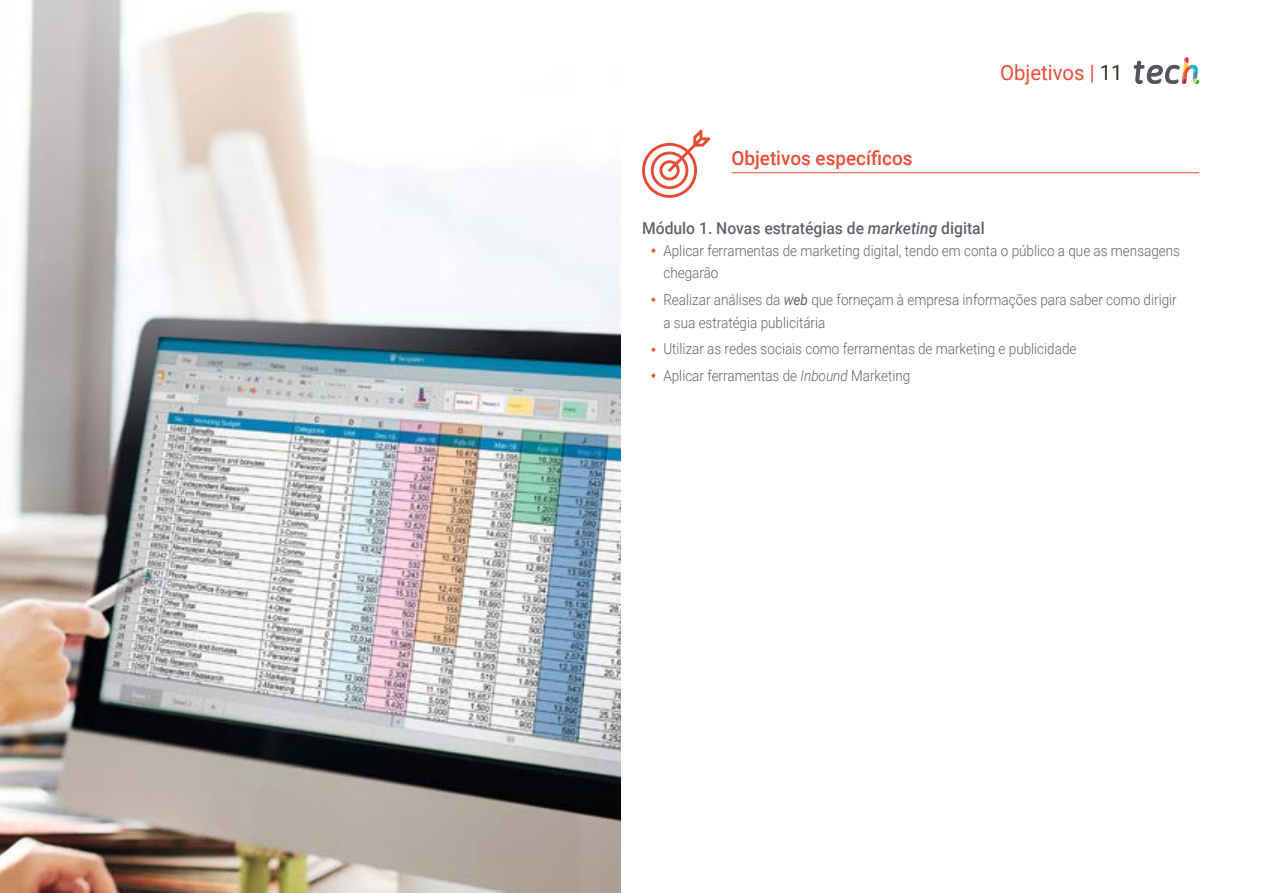
<style>
.page{position:relative;width:1263px;height:893px;background:#fff}
.page>*{position:absolute;margin:0;border:0;box-sizing:border-box;transform-origin:0 0}
.t1{font:21px "Roboto";color:#e94d35}
.t2{font:500 19.5px "Roboto";color:#e94d35}
.t3{font:500 16.5px "Roboto";color:#61646a;scale:.95 1}
.t4{font:300 15px/22.5px "Roboto";color:#61646a;scale:.9 1}
.s1{color:#312e20}
.s2{font-style:italic}
.s3{font-weight:400;font-style:italic}
</style>
<div class="page">
<svg style="left:1134px;top:57px;width:65px;height:27px"></svg>
<img style="left:0;top:0;width:621px;height:893px">
<hr style="left:731px;top:172px;width:468px;height:1px;background:#e94d35">
<svg style="left:642px;top:130px;width:68px;height:68px"></svg>
<h2 class="t2" style="left:731px;top:144px;width:183px">Objetivos específicos</h2>
<h1 class="t1" style="left:1000px;top:57px;width:124px">Objetivos | <span class="s1">11</span></h1>
<p class="t3" style="left:642px;top:216px;width:362px">Módulo 1. Novas estratégias de <span class="s2">marketing</span> digital</p>
<p class="t4" style="left:663px;top:239px;width:576px">Aplicar ferramentas de marketing digital, tendo em conta o público a que as mensagens chegarão</p>
<p class="t4" style="left:663px;top:288px;width:572px">Realizar análises da <span class="s3">web</span> que forneçam à empresa informações para saber como dirigir a sua estratégia publicitária</p>
<p class="t4" style="left:663px;top:335px;width:460px;line-height:26.7px">Utilizar as redes sociais como ferramentas de marketing e publicidade<br>Aplicar ferramentas de <span class="s2">Inbound</span> Marketing</p>
</div>
